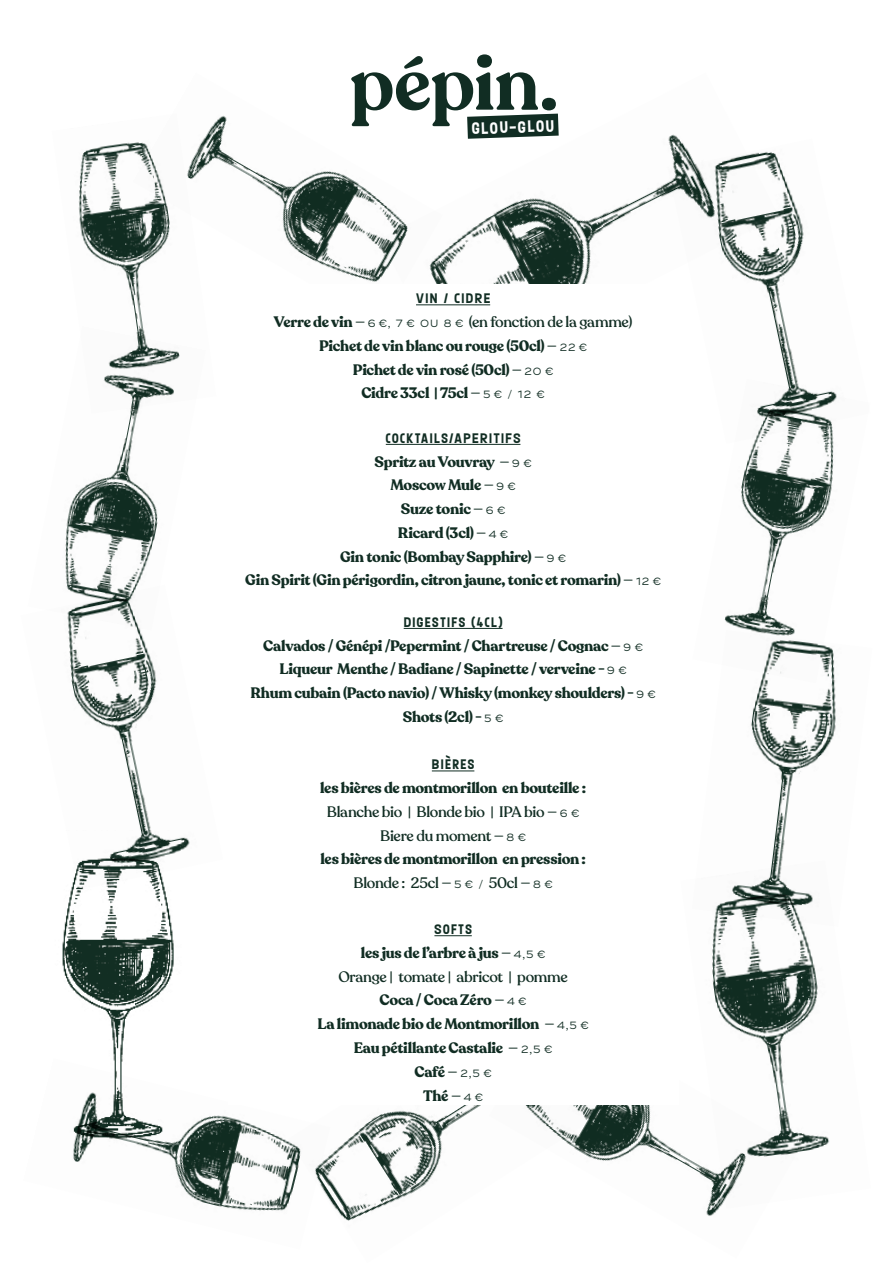
<style>
.page{position:relative;width:893px;height:1263px;background:#fff}
.page>*{position:absolute;margin:0;border:0;box-sizing:border-box;transform-origin:0 0}
.t1{font:18px "Elixir Sans";color:#fff}
.t2{font:700 15px "Recoleta";letter-spacing:-.02em;color:#112d23}
.t3{font:500 15px "Recoleta";letter-spacing:-.025em;color:#112d23}
.t4{font:15px "Elixir Sans";letter-spacing:.1em;color:#112d23}
.s1{font-weight:700}
.s2{font-family:"Ridley Grotesk";font-weight:400;font-size:10.5px}
.s3{font-weight:500}
</style>
<div class="page">
<img style="left:604px;top:1105px;width:115px;height:111px">
<img style="left:330px;top:1105px;width:274px;height:116px">
<svg style="left:361px;top:54px;width:164px;height:19px"></svg>
<img style="left:65px;top:414px;width:93px;height:171px">
<img style="left:724px;top:444px;width:110px;height:186px">
<img style="left:216px;top:73px;width:164px;height:209px">
<img style="left:182px;top:1115px;width:148px;height:96px">
<img style="left:380px;top:73px;width:299px;height:211px">
<img style="left:78px;top:121px;width:138px;height:293px">
<img style="left:680px;top:926px;width:150px;height:282px">
<img style="left:62px;top:890px;width:138px;height:296px">
<img style="left:66px;top:585px;width:124px;height:305px">
<img style="left:668px;top:139px;width:169px;height:305px">
<img style="left:714px;top:630px;width:122px;height:296px">
<div style="left:228px;top:284px;width:450px;height:821px;background:#fff"></div>
<hr style="left:416px;top:304px;width:74px;height:1px;background:#112d23">
<hr style="left:386px;top:444px;width:134px;height:1px;background:#112d23">
<hr style="left:404px;top:628px;width:99px;height:1px;background:#112d23">
<hr style="left:432px;top:770px;width:42px;height:1px;background:#112d23">
<hr style="left:434px;top:935px;width:38px;height:1px;background:#112d23">
<p class="t1" style="left:471px;top:117px;width:84px;rotate:-2deg">GLOU-GLOU</p>
<p class="t4" style="left:416px;top:289px;width:76px">VIN / CIDRE</p>
<p class="t3" style="left:274px;top:313px;width:360px"><span class="s1">Verre de vin</span> — <span class="s2">6 €, 7 € OU 8 €</span> (en fonction de la gamme)</p>
<p class="t2" style="left:319px;top:336px;width:269px">Pichet de vin blanc ou rouge (50cl) <span class="s3">—</span> <span class="s2">22 €</span></p>
<p class="t2" style="left:353px;top:360px;width:202px">Pichet de vin rosé (50cl) <span class="s3">—</span> <span class="s2">20 €</span></p>
<p class="t2" style="left:362px;top:384px;width:185px">Cidre 33cl | 75cl <span class="s3">—</span> <span class="s2">5 € / 12 €</span></p>
<p class="t4" style="left:386px;top:428px;width:136px">COCKTAILS/APERITIFS</p>
<p class="t2" style="left:374px;top:452px;width:159px">Spritz au Vouvray <span class="s3">—</span> <span class="s2">9 €</span></p>
<p class="t2" style="left:390px;top:476px;width:127px">Moscow Mule <span class="s3">—</span> <span class="s2">9 €</span></p>
<p class="t2" style="left:401px;top:499px;width:106px">Suze tonic <span class="s3">—</span> <span class="s2">6 €</span></p>
<p class="t2" style="left:398px;top:523px;width:112px">Ricard (3cl) <span class="s3">—</span> <span class="s2">4 €</span></p>
<p class="t2" style="left:340px;top:547px;width:227px">Gin tonic (Bombay Sapphire) <span class="s3">—</span> <span class="s2">9 €</span></p>
<p class="t2" style="left:245px;top:571px;width:417px">Gin Spirit (Gin périgordin, citron jaune, tonic et romarin) <span class="s3">—</span> <span class="s2">12 €</span></p>
<p class="t4" style="left:404px;top:612px;width:100px">DIGESTIFS (4CL)</p>
<p class="t2" style="left:263px;top:636px;width:381px">Calvados / Génépi /Pepermint / Chartreuse / Cognac <span class="s3">—</span> <span class="s2">9 €</span></p>
<p class="t2" style="left:280px;top:660px;width:348px">Liqueur Menthe / Badiane / Sapinette / verveine - <span class="s2">9 €</span></p>
<p class="t2" style="left:250px;top:683px;width:407px">Rhum cubain (Pacto navio) / Whisky (monkey shoulders) - <span class="s2">9 €</span></p>
<p class="t2" style="left:403px;top:707px;width:102px">Shots (2cl) - <span class="s2">5 €</span></p>
<p class="t4" style="left:432px;top:755px;width:44px">BIÈRES</p>
<p class="t2" style="left:320px;top:778px;width:268px">les bières de montmorillon en bouteille :</p>
<p class="t3" style="left:327px;top:802px;width:254px">Blanche bio | Blonde bio | IPA bio — <span class="s2">6 €</span></p>
<p class="t3" style="left:380px;top:826px;width:147px">Biere du moment — <span class="s2">8 €</span></p>
<p class="t2" style="left:320px;top:850px;width:267px">les bières de montmorillon en pression :</p>
<p class="t3" style="left:354px;top:874px;width:201px">Blonde : 25cl — <span class="s2">5 € /</span> 50cl — <span class="s2">8 €</span></p>
<p class="t4" style="left:434px;top:919px;width:39px">SOFTS</p>
<p class="t2" style="left:361px;top:943px;width:186px">les jus de l’arbre à jus <span class="s3">—</span> <span class="s2">4,5 €</span></p>
<p class="t3" style="left:338px;top:967px;width:231px">Orange | tomate | abricot | pomme</p>
<p class="t2" style="left:380px;top:991px;width:148px">Coca / Coca Zéro <span class="s3">—</span> <span class="s2">4 €</span></p>
<p class="t2" style="left:318px;top:1014px;width:273px">La limonade bio de Montmorillon <span class="s3">—</span> <span class="s2">4,5 €</span></p>
<p class="t2" style="left:354px;top:1038px;width:200px">Eau pétillante Castalie <span class="s3">—</span> <span class="s2">2,5 €</span></p>
<p class="t2" style="left:414px;top:1062px;width:79px">Café<span class="s3">—</span> <span class="s2">2,5 €</span></p>
<p class="t2" style="left:423px;top:1086px;width:62px">Thé<span class="s3">—</span> <span class="s2">4 €</span></p>
</div>
